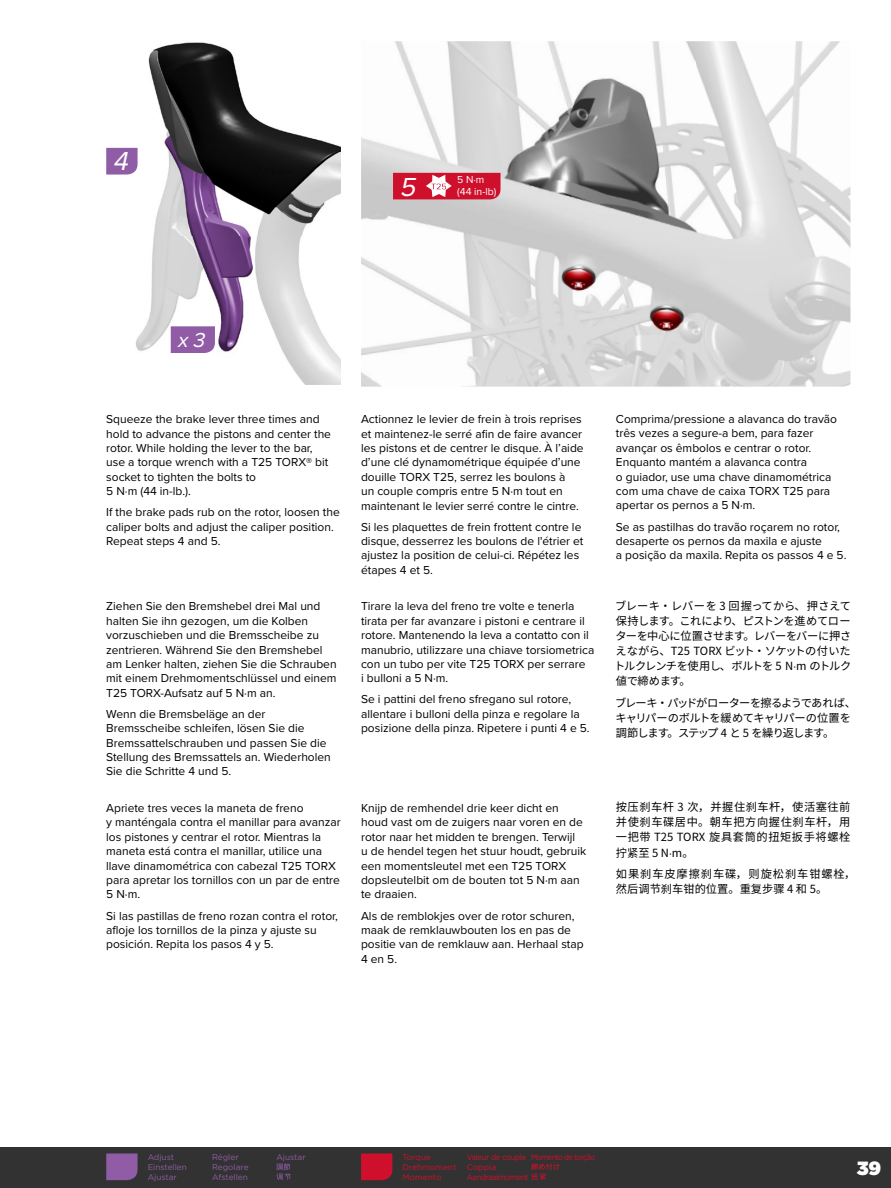
<style>
.page{position:relative;width:891px;height:1188px;background:#fff}
.page>*{position:absolute;margin:0;border:0;box-sizing:border-box;transform-origin:0 0}
.t1{font:italic 27px "Proxima Nova";color:#fff}
.t2{font:italic 21px "Proxima Nova";color:#fff}
.t3{font:900 19.2px "Gotham";color:#fff}
.t4{font:12px/14.4px "Proxima Nova";color:#000}
.t5{font:11.25px/15px "Noto Sans CJ Kjp";letter-spacing:-.06em;color:#000;text-align:justify}
.t6{font:11.25px/15.1px "Noto Sans CJ Ksc";letter-spacing:.05em;color:#000;text-align:justify}
.t7{font:11.25px/15px "Noto Sans CJ Ksc";letter-spacing:.08em;color:#000}
.t8{font:10.5px/12px "Proxima Nova";color:#fff}
.t9{font:8.25px "Gotham";color:#8f5ca5}
.t10{font:8.25px "Gotham";letter-spacing:-.06em;color:#cf102d;scale:.93 1}
.t11{font:8.25px "Gotham";color:#cf102d}
.t12{font:8.25px "Gotham";letter-spacing:-.04em;color:#cf102d;scale:.94 1}
.t13{font:8.25px "Gotham";letter-spacing:-.04em;color:#cf102d}
.s1{font-family:"Proxima Nova";font-size:12px}
</style>
<div class="page">
<div style="left:0;top:1148px;width:891px;height:40px;background:#323232"></div>
<img style="left:106px;top:42px;width:235px;height:342px">
<img style="left:361px;top:41px;width:333px;height:308px">
<img style="left:694px;top:41px;width:156px;height:346px">
<img style="left:361px;top:349px;width:365px;height:38px">
<svg style="left:393px;top:173px;width:108px;height:26px;background:#d2243f"></svg>
<img style="left:431px;top:183px;width:15px;height:7px">
<svg style="left:171px;top:326px;width:44px;height:27px"></svg>
<svg style="left:106px;top:148px;width:32px;height:27px"></svg>
<svg style="left:276px;top:1163px;width:15px;height:17px"></svg>
<svg style="left:106px;top:1153px;width:32px;height:27px"></svg>
<svg style="left:531px;top:1163px;width:29px;height:17px"></svg>
<svg style="left:361px;top:1153px;width:31px;height:27px"></svg>
<h1 class="t1" style="left:113px;top:145px;width:24px">4</h1>
<h1 class="t1" style="left:399px;top:171px;width:25px">5</h1>
<p class="t8" style="left:457px;top:174px;width:41px">5 N·m (44 in-lb)</p>
<h2 class="t2" style="left:177px;top:327px;width:34px">x3</h2>
<p class="t4" style="left:106px;top:412px;width:226px">Squeeze the brake lever three times and hold to advance the pistons and center the rotor. While holding the lever to the bar, use a torque wrench with a T25 TORX® bit socket to tighten the bolts to<br>5 N·m (44 in-lb.).</p>
<p class="t4" style="left:106px;top:505px;width:235px">If the brake pads rub on the rotor, loosen the caliper bolts and adjust the caliper position.<br>Repeat steps 4 and 5.</p>
<p class="t4" style="left:106px;top:599px;width:232px">Ziehen Sie den Bremshebel drei Mal und halten Sie ihn gezogen, um die Kolben vorzuschieben und die Bremsscheibe zu zentrieren. Während Sie den Bremshebel am Lenker halten, ziehen Sie die Schrauben mit einem Drehmomentschlüssel und einem T25 TORX-Aufsatz auf 5 N·m an.</p>
<p class="t4" style="left:106px;top:707px;width:226px">Wenn die Bremsbeläge an der Bremsscheibe schleifen, lösen Sie die Bremssattelschrauben und passen Sie die Stellung des Bremssattels an. Wiederholen Sie die Schritte 4 und 5.</p>
<p class="t4" style="left:106px;top:801px;width:236px">Apriete tres veces la maneta de freno<br>y manténgala contra el manillar para avanzar los pistones y centrar el rotor. Mientras la maneta está contra el manillar, utilice una llave dinamométrica con cabezal T25 TORX para apretar los tornillos con un par de entre 5 N·m.</p>
<p class="t4" style="left:106px;top:909px;width:233px">Si las pastillas de freno rozan contra el rotor, afloje los tornillos de la pinza y ajuste su posición. Repita los pasos 4 y 5.</p>
<p class="t4" style="left:361px;top:412px;width:224px">Actionnez le levier de frein à trois reprises et maintenez-le serré afin de faire avancer les pistons et de centrer le disque. À l’aide d’une clé dynamométrique équipée d’une douille TORX T25, serrez les boulons à<br>un couple compris entre 5 N·m tout en maintenant le levier serré contre le cintre.</p>
<p class="t4" style="left:361px;top:520px;width:224px">Si les plaquettes de frein frottent contre le disque, desserrez les boulons de l'étrier et ajustez la position de celui-ci. Répétez les étapes 4 et 5.</p>
<p class="t4" style="left:361px;top:599px;width:235px">Tirare la leva del freno tre volte e tenerla tirata per far avanzare i pistoni e centrare il rotore. Mantenendo la leva a contatto con il manubrio, utilizzare una chiave torsiometrica con un tubo per vite T25 TORX per serrare<br>i bulloni a 5 N·m.</p>
<p class="t4" style="left:361px;top:693px;width:230px">Se i pattini del freno sfregano sul rotore, allentare i bulloni della pinza e regolare la posizione della pinza. Ripetere i punti 4 e 5.</p>
<p class="t4" style="left:361px;top:801px;width:227px">Knijp de remhendel drie keer dicht en houd vast om de zuigers naar voren en de rotor naar het midden te brengen. Terwijl<br>u de hendel tegen het stuur houdt, gebruik een momentsleutel met een T25 TORX dopsleutelbit om de bouten tot 5 N·m aan te draaien.</p>
<p class="t4" style="left:361px;top:909px;width:224px">Als de remblokjes over de rotor schuren, maak de remklauwbouten los en pas de positie van de remklauw aan. Herhaal stap<br>4 en 5.</p>
<p class="t4" style="left:616px;top:412px;width:223px">Comprima/pressione a alavanca do travão três vezes a segure-a bem, para fazer avançar os êmbolos e centrar o rotor.<br>Enquanto mantém a alavanca contra<br>o guiador, use uma chave dinamométrica com uma chave de caixa TORX T25 para apertar os pernos a 5 N·m.</p>
<p class="t4" style="left:616px;top:520px;width:232px">Se as pastilhas do travão roçarem no rotor, desaperte os pernos da maxila e ajuste<br>a posição da maxila. Repita os passos 4 e 5.</p>
<p class="t5" style="left:614px;top:598px;width:239px">ブレーキ・レバーを 3 回握ってから、押さえて保持します。これにより、ピストンを進めてローターを中心に位置させます。レバーをバーに押さえながら、T25 TORX ビット・ソケットの付いたトルクレンチを使用し、ボルトを 5 N<span class="s1">·</span>m のトルク値で締めます。</p>
<p class="t5" style="left:615px;top:695px;width:242px;text-align:left">ブレーキ・パッドがローターを擦るようであれば、キャリパーのボルトを緩めてキャリパーの位置を調節します。ステップ 4 と 5 を繰り返します。</p>
<p class="t6" style="left:616px;top:800px;width:236px">按压刹车杆 3 次，并握住刹车杆，使活塞往前并使刹车碟居中。朝车把方向握住刹车杆，用一把带 T25 TORX 旋具套筒的扭矩扳手将螺栓拧紧至 5 N<span class="s1">·</span>m。</p>
<p class="t7" style="left:616px;top:867px;width:241px">如果刹车皮摩擦刹车碟，则旋松刹车钳螺栓，然后调节刹车钳的位置。重复步骤 4 和 5。</p>
<p class="t9" style="left:148px;top:1152px;width:28px">Adjust</p>
<p class="t9" style="left:212px;top:1152px;width:28px">Régler</p>
<p class="t9" style="left:276px;top:1152px;width:31px">Ajustar</p>
<p class="t9" style="left:148px;top:1162px;width:41px">Einstellen</p>
<p class="t9" style="left:212px;top:1162px;width:38px">Regolare</p>
<p class="t9" style="left:148px;top:1172px;width:31px">Ajustar</p>
<p class="t9" style="left:212px;top:1172px;width:37px">Afstellen</p>
<p class="t13" style="left:403px;top:1152px;width:30px">Torque</p>
<p class="t10" style="left:467px;top:1152px;width:140px">Valeur de couple Momento de torção</p>
<p class="t11" style="left:403px;top:1162px;width:55px">Drehmoment</p>
<p class="t13" style="left:467px;top:1162px;width:31px">Coppia</p>
<p class="t11" style="left:403px;top:1172px;width:40px">Momento</p>
<p class="t12" style="left:467px;top:1172px;width:67px">Aandraaimoment</p>
<h3 class="t3" style="left:857px;top:1154px;width:26px">39</h3>
</div>
